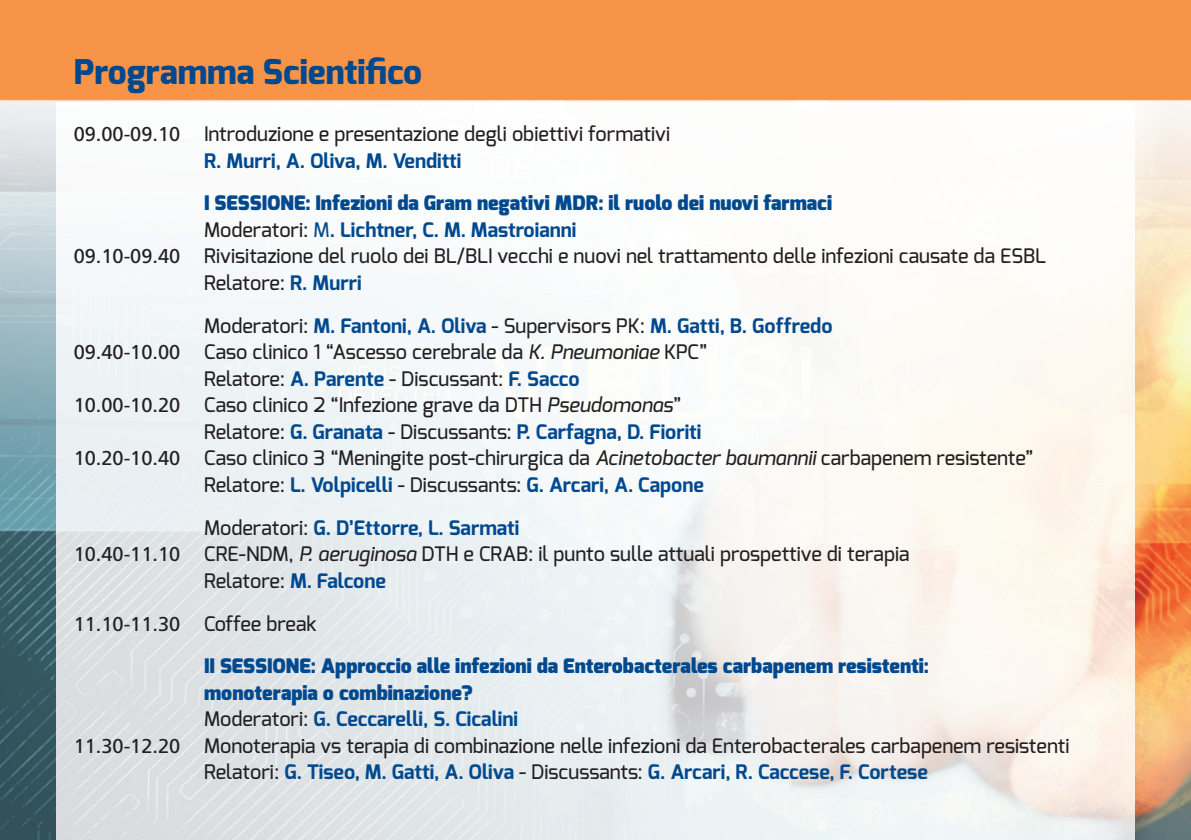
<style>
.page{position:relative;width:1191px;height:840px;background:#fff}
.page>*{position:absolute;margin:0;border:0;box-sizing:border-box;transform-origin:0 0}
.t1{font:800 34px "Exo";color:#01498e}
.t2{font:500 20px/26.6px "Exo";color:#231f20}
.t3{font:700 20px "Exo";color:#01498e}
.t4{font:900 20px "Exo";color:#01498e}
.t5{font:20px "Frutiger";color:#231f20}
.s1{font-family:"Frutiger";font-weight:400}
.s2{font-weight:700;color:#01498e}
.s3{font-weight:500;color:#231f20}
.s4{font-weight:500}
.s5{font-style:italic}
.s6{font-family:"Exo";font-weight:500}
</style>
<div class="page">
<img style="left:0;top:0;width:1191px;height:839px">
<img style="left:57px;top:102px;width:1077px;height:737px">
<h1 class="t1" style="left:74px;top:52px;width:350px">Programma Scientifico</h1>
<p class="t2" style="left:204px;top:122px;width:467px;text-indent:-130px"><span class="s1">09.00-09.10</span> Introduzione e presentazione degli obiettivi formativi<br><span class="s2">R. Murri, A. Oliva, M. Venditti</span></p>
<p class="t4" style="left:204px;top:195px;width:629px">I SESSIONE: Infezioni da Gram negativi MDR: il ruolo dei nuovi farmaci</p>
<p class="t3" style="left:204px;top:221px;width:373px"><span class="s3">Moderatori:</span> <span class="s4">M</span>. Lichtner, C. M. Mastroianni</p>
<p class="t2" style="left:74px;top:244px;width:974px"><span class="s1">09.10-09.40</span> Rivisitazione del ruolo dei BL/BLI vecchi e nuovi nel trattamento delle infezioni causate da ESBL</p>
<p class="t2" style="left:204px;top:271px;width:159px">Relatore: <span class="s2">R. Murri</span></p>
<p class="t3" style="left:204px;top:317px;width:630px"><span class="s3">Moderatori:</span> M. Fantoni, A. Oliva <span class="s3">- Supervisors PK:</span> M. Gatti, B. Goffredo</p>
<p class="t2" style="left:74px;top:340px;width:635px"><span class="s1">09.40-10.00</span> Caso clinico 1 “Ascesso cerebrale da <span class="s5">K. Pneumoniae</span> KPC”</p>
<p class="t2" style="left:204px;top:367px;width:377px">Relatore: <span class="s2">A. Parente</span> - Discussant: <span class="s2">F. Sacco</span></p>
<p class="t2" style="left:74px;top:393px;width:609px"><span class="s1">10.00-10.20</span> Caso clinico 2 “Infezione grave da DTH <span class="s5">Pseudomonas</span>”</p>
<p class="t3" style="left:204px;top:423px;width:499px"><span class="s3">Relatore:</span> G. Granata <span class="s3">- Discussants:</span> P. Carfagna, D. Fioriti</p>
<p class="t2" style="left:74px;top:446px;width:961px"><span class="s1">10.20-10.40</span> Caso clinico 3 “Meningite post-chirurgica da <span class="s5">Acinetobacter baumannii</span> carbapenem resistente”</p>
<p class="t3" style="left:204px;top:476px;width:501px"><span class="s3">Relatore:</span> L. Volpicelli <span class="s3">- Discussants:</span> G. Arcari, A. Capone</p>
<p class="t3" style="left:204px;top:518px;width:317px"><span class="s3">Moderatori:</span> G. D’Ettorre, L. Sarmati</p>
<p class="t2" style="left:74px;top:542px;width:837px"><span class="s1">10.40-11.10</span> CRE-NDM, <span class="s5">P. aeruginosa</span> DTH e CRAB: il punto sulle attuali prospettive di terapia</p>
<p class="t2" style="left:204px;top:569px;width:183px">Relatore: <span class="s2">M. Falcone</span></p>
<p class="t5" style="left:74px;top:615px;width:244px">11.10-11.30 <span class="s6">Coffee break</span></p>
<p class="t4" style="left:204px;top:657px;width:726px">II SESSIONE: Approccio alle infezioni da Enterobacterales carbapenem resistenti:</p>
<p class="t4" style="left:204px;top:683px;width:270px">monoterapia o combinazione?</p>
<p class="t3" style="left:204px;top:710px;width:315px"><span class="s3">Moderatori:</span> G. Ceccarelli, S. Cicalini</p>
<p class="t2" style="left:74px;top:733px;width:997px"><span class="s1">11.30-12.20</span> Monoterapia vs terapia di combinazione nelle infezioni da Enterobacterales carbapenem resistenti</p>
<p class="t3" style="left:204px;top:763px;width:725px"><span class="s3">Relatori:</span> G. Tiseo, M. Gatti, A. Oliva <span class="s3">- Discussants:</span> G. Arcari, R. Caccese, F. Cortese</p>
</div>
